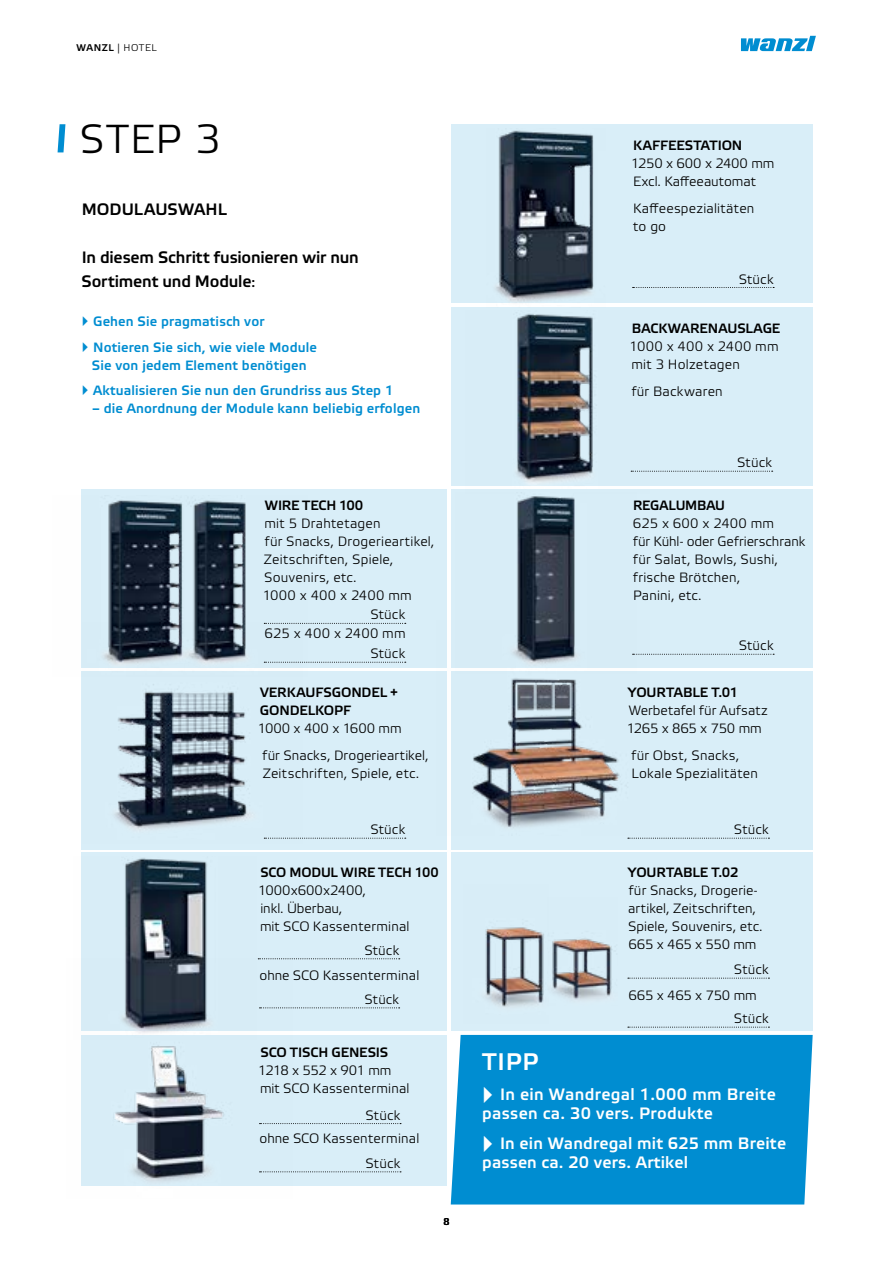
<style>
.page{position:relative;width:893px;height:1263px;background:#fff}
.page>*{position:absolute;margin:0;border:0;box-sizing:border-box;transform-origin:0 0}
.t1{font:300 40.5px "Wanzl Etelka";color:#000}
.t2{font:500 24px "Wanzl Etelka";color:#fff}
.t3{font:500 16.5px/18.8px "Wanzl Etelka";letter-spacing:.02em;color:#fff}
.t4{font:500 16.5px/24px "Wanzl Etelka";letter-spacing:-.01em;color:#000}
.t5{font:300 13.5px/18px "Wanzl Etelka";letter-spacing:.015em;color:#000}
.t6{font:500 13.5px/25.5px "Wanzl Etelka";letter-spacing:.01em;color:#008dd1}
.t7{font:500 13.5px/18px "Wanzl Etelka";letter-spacing:-.01em;color:#000}
.t8{font:300 13.35px "Wanzl Etelka";letter-spacing:.02em;color:#000}
.t9{font:300 9.75px "Wanzl Etelka";letter-spacing:.055em;color:#000}
.t10{font:500 9.75px "Wanzl Etelka";color:#000}
.s1{font-weight:500}
.s2{font-size:13.5px}
</style>
<div class="page">
<div style="left:81px;top:853px;width:365px;height:178px;background:#d9eef8"></div>
<div style="left:81px;top:671px;width:365px;height:178px;background:#d9eef8"></div>
<div style="left:81px;top:489px;width:365px;height:178px;background:#d9eef8"></div>
<div style="left:451px;top:489px;width:362px;height:178px;background:#d9eef8"></div>
<div style="left:451px;top:307px;width:362px;height:178px;background:#d9eef8"></div>
<div style="left:451px;top:124px;width:362px;height:179px;background:#d9eef8"></div>
<div style="left:81px;top:1035px;width:365px;height:150px;background:#d9eef8"></div>
<div style="left:451px;top:671px;width:362px;height:178px;background:#d9eef8"></div>
<div style="left:451px;top:853px;width:362px;height:178px;background:#d9eef8"></div>
<div style="left:451px;top:1035px;width:362px;height:169px;background:#008dd1"></div>
<svg style="left:741px;top:36px;width:75px;height:15px"></svg>
<img style="left:495px;top:130px;width:99px;height:172px">
<img style="left:466px;top:313px;width:183px;height:173px">
<img style="left:517px;top:496px;width:58px;height:125px">
<img style="left:114px;top:684px;width:189px;height:155px">
<img style="left:81px;top:500px;width:45px;height:168px">
<img style="left:125px;top:858px;width:82px;height:100px">
<img style="left:437px;top:621px;width:212px;height:214px">
<img style="left:485px;top:927px;width:59px;height:80px">
<img style="left:81px;top:958px;width:212px;height:228px">
<img style="left:126px;top:500px;width:182px;height:168px">
<img style="left:552px;top:938px;width:61px;height:62px">
<svg style="left:58px;top:124px;width:7px;height:28px"></svg>
<svg style="left:633px;top:287px;width:141px;height:1px"></svg>
<svg style="left:631px;top:471px;width:142px;height:1px"></svg>
<svg style="left:628px;top:838px;width:141px;height:1px"></svg>
<svg style="left:633px;top:654px;width:141px;height:1px"></svg>
<svg style="left:260px;top:1171px;width:141px;height:1px"></svg>
<svg style="left:260px;top:1123px;width:141px;height:1px"></svg>
<svg style="left:260px;top:1007px;width:140px;height:1px"></svg>
<svg style="left:258px;top:958px;width:142px;height:1px"></svg>
<svg style="left:264px;top:838px;width:142px;height:1px"></svg>
<svg style="left:264px;top:623px;width:142px;height:1px"></svg>
<svg style="left:264px;top:662px;width:142px;height:1px"></svg>
<svg style="left:628px;top:978px;width:141px;height:1px"></svg>
<svg style="left:628px;top:1027px;width:141px;height:1px"></svg>
<svg style="left:484px;top:1086px;width:8px;height:17px"></svg>
<svg style="left:484px;top:1136px;width:8px;height:16px"></svg>
<p class="t9" style="left:77px;top:42px;width:82px"><span class="s1">WANZL</span> | HOTEL</p>
<h1 class="t1" style="left:79px;top:116px;width:143px">STEP 3</h1>
<p class="t4" style="left:82px;top:198px;width:147px">MODULAUSWAHL</p>
<p class="t4" style="left:82px;top:246px;width:279px">In diesem Schritt fusionieren wir nun<br>Sortiment und Module<span class="s2">:</span></p>
<p class="t6" style="left:93px;top:309px;width:225px">Gehen Sie pragmatisch vor<br>Notieren Sie sich, wie viele Module</p>
<p class="t6" style="left:92px;top:353px;width:303px">Sie von jedem Element benötigen<br>Aktualisieren Sie nun den Grundriss aus Step 1</p>
<p class="t6" style="left:92px;top:396px;width:330px">– die Anordnung der Module kann beliebig erfolgen</p>
<p class="t7" style="left:265px;top:497px;width:100px">WIRE TECH 100</p>
<p class="t5" style="left:263px;top:515px;width:173px">mit 5 Drahtetagen<br>für Snacks, Drogerieartikel,<br>Zeitschriften, Spiele,<br>Souvenirs, etc.<br>1000 x 400 x 2400 mm</p>
<p class="t5" style="left:265px;top:624px;width:143px">625 x 400 x 2400 mm</p>
<p class="t5" style="left:370px;top:606px;width:36px">Stück</p>
<p class="t5" style="left:370px;top:645px;width:36px">Stück</p>
<p class="t7" style="left:260px;top:684px;width:140px">VERKAUFSGONDEL +<br>GONDELKOPF</p>
<p class="t5" style="left:263px;top:715px;width:168px;line-height:27px;text-indent:-5px">1000 x 400 x 1600 mm<br>für Snacks, Drogerieartikel,</p>
<p class="t5" style="left:263px;top:765px;width:158px">Zeitschriften, Spiele, etc.</p>
<p class="t5" style="left:370px;top:821px;width:36px">Stück</p>
<p class="t7" style="left:260px;top:863px;width:180px">SCO MODUL WIRE TECH 100</p>
<p class="t5" style="left:258px;top:881px;width:153px">1000x600x2400,<br>inkl. Überbau,<br>mit SCO Kassenterminal</p>
<p class="t5" style="left:260px;top:967px;width:161px">ohne SCO Kassenterminal</p>
<p class="t5" style="left:364px;top:942px;width:36px">Stück</p>
<p class="t8" style="left:365px;top:992px;width:36px">Stück</p>
<p class="t7" style="left:260px;top:1044px;width:129px">SCO TISCH GENESIS</p>
<p class="t5" style="left:258px;top:1062px;width:153px">1218 x 552 x 901 mm mit SCO Kassenterminal</p>
<p class="t5" style="left:260px;top:1130px;width:161px">ohne SCO Kassenterminal</p>
<p class="t5" style="left:366px;top:1106px;width:36px">Stück</p>
<p class="t5" style="left:366px;top:1155px;width:36px">Stück</p>
<p class="t10" style="left:443px;top:1215px;width:8px">8</p>
<p class="t7" style="left:633px;top:137px;width:111px">KAFFEESTATION</p>
<p class="t5" style="left:631px;top:155px;width:145px">1250 x 600 x 2400 mm<br>Excl. Kaffeeautomat</p>
<p class="t5" style="left:633px;top:200px;width:123px">Kaffeespezialitäten to go</p>
<p class="t5" style="left:739px;top:270px;width:36px">Stück</p>
<p class="t7" style="left:632px;top:320px;width:150px">BACKWARENAUSLAGE</p>
<p class="t5" style="left:630px;top:338px;width:151px">1000 x 400 x 2400 mm mit 3 Holzetagen</p>
<p class="t5" style="left:632px;top:383px;width:93px">für Backwaren</p>
<p class="t5" style="left:737px;top:454px;width:36px">Stück</p>
<p class="t7" style="left:633px;top:497px;width:93px">REGALUMBAU</p>
<p class="t5" style="left:633px;top:515px;width:174px">625 x 600 x 2400 mm<br>für Kühl- oder Gefrierschrank für Salat, Bowls, Sushi, frische Brötchen,<br>Panini, etc.</p>
<p class="t5" style="left:739px;top:637px;width:36px">Stück</p>
<p class="t7" style="left:628px;top:684px;width:112px">YOURTABLE T.01</p>
<p class="t5" style="left:627px;top:702px;width:143px">Werbetafel für Aufsatz<br>1265 x 865 x 750 mm</p>
<p class="t5" style="left:631px;top:747px;width:128px">für Obst, Snacks,<br>Lokale Spezialitäten</p>
<p class="t5" style="left:734px;top:821px;width:36px">Stück</p>
<p class="t7" style="left:628px;top:863px;width:112px">YOURTABLE T.02</p>
<p class="t5" style="left:628px;top:881px;width:136px">für Snacks, Drogerie&shy;artikel, Zeitschriften,<br>Spiele, Souvenirs, etc.<br>665 x 465 x 550 mm</p>
<p class="t5" style="left:734px;top:961px;width:36px">Stück</p>
<p class="t5" style="left:629px;top:986px;width:130px">665 x 465 x 750 mm</p>
<p class="t5" style="left:734px;top:1010px;width:36px">Stück</p>
<h2 class="t2" style="left:482px;top:1048px;width:58px">TIPP</h2>
<p class="t3" style="left:482px;top:1086px;width:295px;text-indent:18px">In ein Wandregal 1.000 mm Breite passen ca. 30 vers. Produkte</p>
<p class="t3" style="left:482px;top:1135px;width:305px;text-indent:18px">In ein Wandregal mit 625 mm Breite passen ca. 20 vers. Artikel</p>
</div>
